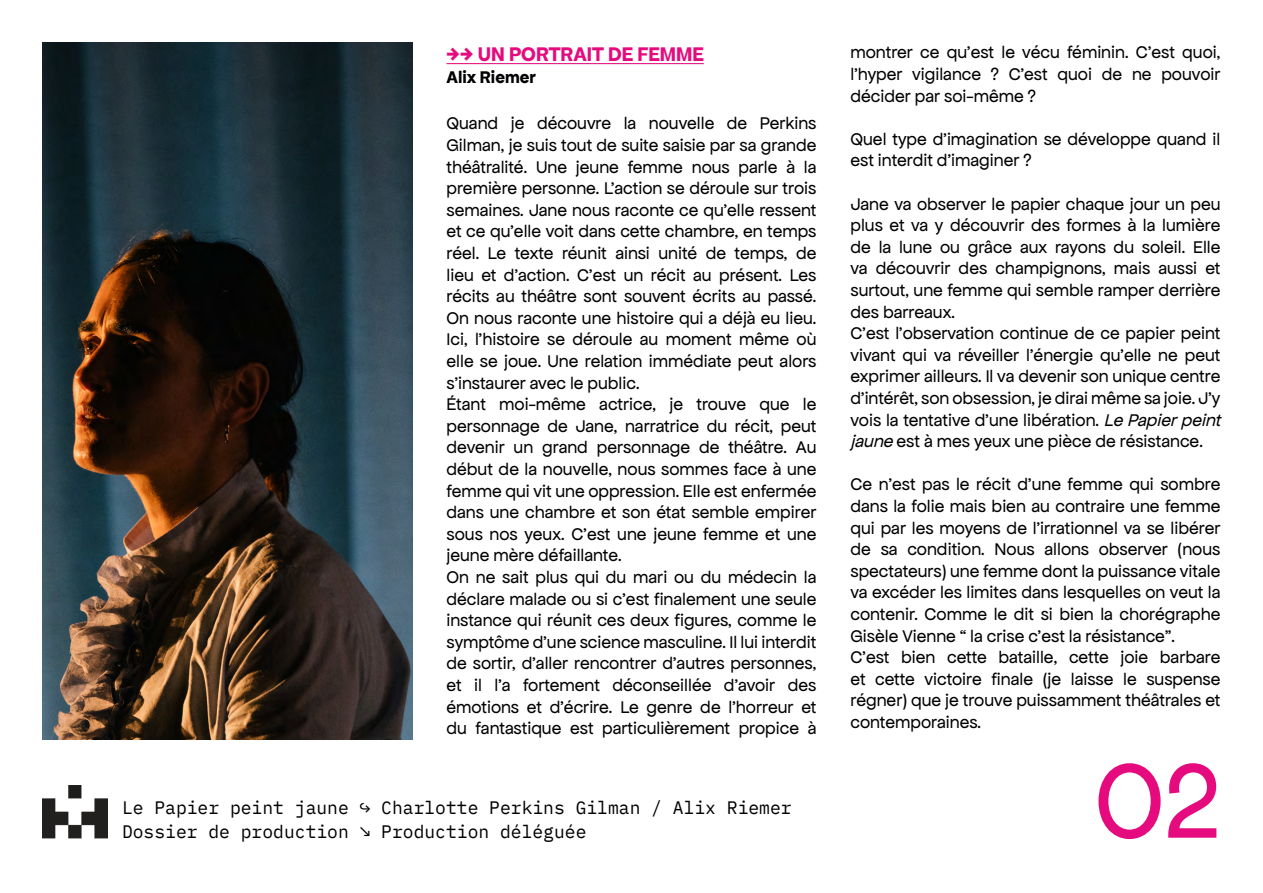
<style>
.page{position:relative;width:1263px;height:893px;background:#fff}
.page>*{position:absolute;margin:0;border:0;box-sizing:border-box;transform-origin:0 0}
.t1{font:112.5px "Apfel Grotezk";color:#e50b7e}
.t2{font:700 21px "Apfel Grotezk";color:#e50b7e}
.t3{font:18px/21.6px "Apfel Grotezk";color:#000}
.t4{font:18px/24px "IBM Plex Mono";color:#000}
.t5{font:700 18px "Apfel Grotezk";color:#000}
.s1{font-style:italic}
</style>
<div class="page">
<img style="left:43px;top:786px;width:65px;height:53px">
<hr style="left:446px;top:63px;width:258px;height:1px;background:#e50b7e">
<img style="left:43px;top:43px;width:369px;height:696px">
<p class="t2" style="left:446px;top:42px;width:259px">→→ UN PORTRAIT DE FEMME</p>
<p class="t5" style="left:446px;top:66px;width:91px">Alix Riemer</p>
<p class="t3" style="left:446px;top:113px;width:371px">Quand je découvre la nouvelle de Perkins Gilman, je suis tout de suite saisie par sa grande théâtralité. Une jeune femme nous parle à la première personne. L'action se déroule sur trois semaines. Jane nous raconte ce qu'elle ressent et ce qu'elle voit dans cette chambre, en temps réel. Le texte réunit ainsi unité de temps, de lieu et d'action. C'est un récit au présent. Les récits au théâtre sont souvent écrits au passé.<br>On nous raconte une histoire qui a déjà eu lieu.<br>Ici, l'histoire se déroule au moment même où elle se joue. Une relation immédiate peut alors s'instaurer avec le public.<br>Étant moi-même actrice, je trouve que le personnage de Jane, narratrice du récit, peut devenir un grand personnage de théâtre. Au début de la nouvelle, nous sommes face à une femme qui vit une oppression. Elle est enfermée dans une chambre et son état semble empirer sous nos yeux. C'est une jeune femme et une jeune mère défaillante.<br>On ne sait plus qui du mari ou du médecin la déclare malade ou si c'est finalement une seule instance qui réunit ces deux figures, comme le symptôme d'une science masculine. Il lui interdit de sortir, d'aller rencontrer d'autres personnes, et il l'a fortement déconseillée d'avoir des émotions et d'écrire. Le genre de l'horreur et du fantastique est particulièrement propice à</p>
<p class="t4" style="left:122px;top:795px;width:671px">Le Papier peint jaune ↪ Charlotte Perkins Gilman / Alix Riemer<br>Dossier de production ↘ Production déléguée</p>
<p class="t3" style="left:850px;top:42px;width:371px;text-align:justify">montrer ce qu'est le vécu féminin. C'est quoi, l'hyper vigilance ? C'est quoi de ne pouvoir décider par soi-même ?</p>
<p class="t3" style="left:850px;top:128px;width:371px">Quel type d'imagination se développe quand il est interdit d'imaginer ?</p>
<p class="t3" style="left:850px;top:193px;width:376px">Jane va observer le papier chaque jour un peu plus et va y découvrir des formes à la lumière de la lune ou grâce aux rayons du soleil. Elle va découvrir des champignons, mais aussi et surtout, une femme qui semble ramper derrière des barreaux.<br>C'est l'observation continue de ce papier peint vivant qui va réveiller l'énergie qu'elle ne peut exprimer ailleurs. Il va devenir son unique centre d'intérêt, son obsession, je dirai même sa joie. J'y vois la tentative d'une libération. <span class="s1">Le Papierpeint jaune</span> est à mes yeux une pièce de résistance.</p>
<p class="t3" style="left:850px;top:474px;width:371px">Ce n'est pas le récit d'une femme qui sombre dans la folie mais bien au contraire une femme qui par les moyens de l'irrationnel va se libérer de sa condition. Nous allons observer (nous spectateurs) une femme dont la puissance vitale va excéder les limites dans lesquelles on veut la contenir. Comme le dit si bien la chorégraphe Gisèle Vienne “ la crise c’est la résistance”.<br>C'est bien cette bataille, cette joie barbare et cette victoire finale (je laisse le suspense régner) que je trouve puissamment théâtrales et contemporaines.</p>
<h1 class="t1" style="left:1094px;top:742px;width:128px">02</h1>
</div>
